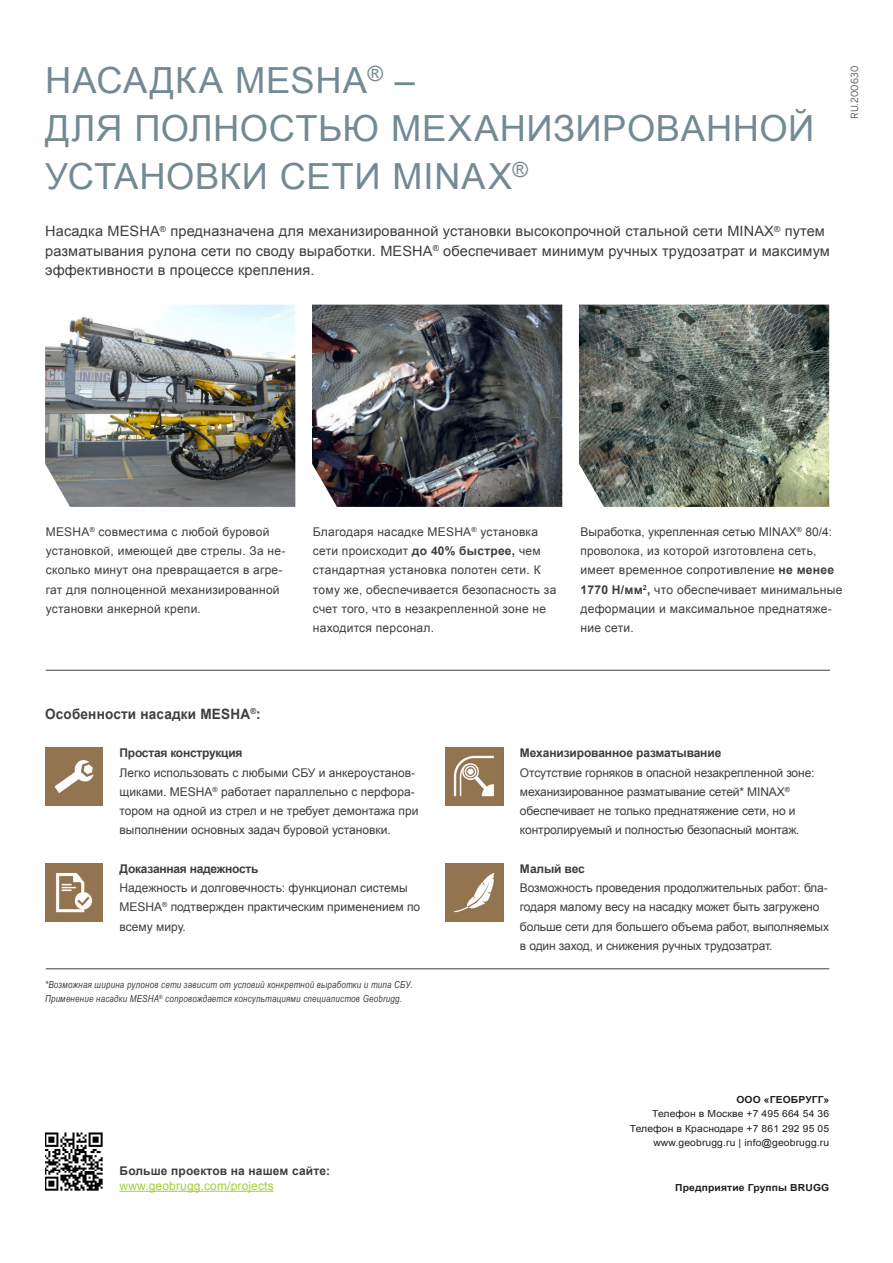
<style>
.page{position:relative;width:893px;height:1263px;background:#fff}
.page>*{position:absolute;margin:0;border:0;box-sizing:border-box;transform-origin:0 0}
.t1{font:36px/48.2px "Arial";letter-spacing:.015em;color:#738a95}
.t2{font:14.25px/19.2px "Arial";letter-spacing:.01em;color:#3e3e3f}
.t3{font:700 14.25px "Arial";letter-spacing:.015em;color:#3e3e3f;scale:.95 1}
.t4{font:12.15px/19.2px "Arial";letter-spacing:.02em;color:#3e3e3f}
.t5{font:12px/19.2px "Arial";color:#3e3e3f}
.t6{font:12px/19.2px "Arial";letter-spacing:.02em;color:#3e3e3f}
.t7{font:700 12px "Arial";letter-spacing:-.01em;color:#3e3e3f}
.t8{font:700 12px "Arial";letter-spacing:.01em;color:#3e3e3f}
.t9{font:12px "Arial";letter-spacing:.01em;color:#a6ce39}
.t10{font:italic 9.75px/14.4px "Arial Narrow";letter-spacing:.02em;color:#3e3e3f}
.t11{font:9.75px/14.4px "Arial";letter-spacing:.01em;color:#231f20;text-align:right;scale:1.06 1}
.t12{font:700 9.75px "Arial";letter-spacing:.01em;color:#231f20;scale:1.06 1}
.t13{font:9.75px "Benton Sans";letter-spacing:.01em;color:#3e3e3f}
.s1{font-weight:700}
.s2{font-size:12px}
</style>
<div class="page">
<img style="left:445px;top:863px;width:58px;height:58px">
<img style="left:445px;top:747px;width:58px;height:58px">
<img style="left:45px;top:1133px;width:58px;height:58px">
<hr style="left:46px;top:968px;width:783px;height:1px;background:#3e3e3f">
<hr style="left:46px;top:670px;width:784px;height:1px;background:#3e3e3f">
<img style="left:45px;top:747px;width:58px;height:58px">
<img style="left:45px;top:863px;width:58px;height:58px">
<hr style="left:120px;top:1191px;width:154px;height:1px;background:#a6ce39">
<img style="left:45px;top:305px;width:250px;height:202px">
<img style="left:312px;top:305px;width:250px;height:202px">
<img style="left:579px;top:305px;width:250px;height:202px">
<h1 class="t1" style="left:45px;top:56px;width:771px">НАСАДКА MESHA<sup>®</sup> –<br>ДЛЯ ПОЛНОСТЬЮ МЕХАНИЗИРОВАННОЙ<br>УСТАНОВКИ СЕТИ MINAX<sup>®</sup></h1>
<p class="t2" style="left:45px;top:222px;width:786px">Насадка MESHA<sup>®</sup> предназначена для механизированной установки высокопрочной стальной сети MINAX<sup>®</sup> путем разматывания рулона сети по своду выработки. MESHA<sup>®</sup> обеспечивает минимум ручных трудозатрат и максимум эффективности в процессе крепления.</p>
<p class="t13" style="left:849px;top:119px;width:54px;rotate:-90deg">RU.200630</p>
<p class="t6" style="left:46px;top:522px;width:241px">MESHA<sup>®</sup> совместима с любой буровой установкой, имеющей две стрелы. За не&shy;сколько минут она превращается в агре&shy;гат для полноценной механизированной установки анкерной крепи.</p>
<p class="t6" style="left:313px;top:522px;width:245px">Благодаря насадке MESHA<sup>®</sup> установка сети происходит <span class="s1">до 40% быстрее,</span> чем стандартная установка полотен сети. К тому же, обеспечивается безопасность за счет того, что в незакрепленной зоне не находится персонал.</p>
<p class="t5" style="left:580px;top:522px;width:253px">Выработка, укрепленная сетью MINAX<sup>®</sup> 80/4:</p>
<p class="t4" style="left:580px;top:541px;width:264px"><span class="s2">проволока</span>, из которой изготовлена сеть, имеет временное сопротивление <span class="s1">не менее 1770 Н/мм</span><sup>2</sup><span class="s1">,</span> что обеспечивает минимальные деформации и максимальное преднатяже&shy;ние сети.</p>
<p class="t3" style="left:45px;top:704px;width:229px">Особенности насадки MESHA<sup>®</sup>:</p>
<p class="t7" style="left:120px;top:745px;width:124px">Простая конструкция</p>
<p class="t5" style="left:120px;top:763px;width:300px">Легко использовать с любыми СБУ и анкероустанов&shy;щиками. MESHA<sup>®</sup> работает параллельно с перфора&shy;тором на одной из стрел и не требует демонтажа при выполнении основных задач буровой установки.</p>
<p class="t7" style="left:120px;top:861px;width:140px">Доказанная надежность</p>
<p class="t5" style="left:120px;top:878px;width:302px">Надежность и долговечность: функционал системы<br>MESHA<sup>®</sup> подтвержден практическим применением по всему миру.</p>
<p class="t10" style="left:45px;top:977px;width:370px">*Возможная ширина рулонов сети зависит от условий конкретной выработки и типа СБУ.<br>Применение насадки MESHA<sup>®</sup> сопровождается консультациями специалистов Geobrugg.</p>
<p class="t8" style="left:120px;top:1163px;width:212px">Больше проектов на нашем сайте:</p>
<p class="t9" style="left:120px;top:1178px;width:156px">www.geobrugg.com/projects</p>
<p class="t7" style="left:520px;top:745px;width:203px">Механизированное разматывание</p>
<p class="t5" style="left:520px;top:763px;width:296px">Отсутствие горняков в опасной незакрепленной зоне: механизированное разматывание сетей* MINAX<sup>® </sup>обеспечивает не только преднатяжение сети, но и контролируемый и полностью безопасный монтаж.</p>
<p class="t7" style="left:520px;top:861px;width:66px">Малый вес</p>
<p class="t5" style="left:520px;top:878px;width:311px">Возможность проведения продолжительных работ: бла&shy;годаря малому весу на насадку может быть загружено больше сети для большего объема работ, выполняемых в один заход, и снижения ручных трудозатрат.</p>
<p class="t12" style="left:736px;top:1093px;width:89px">ООО «ГЕОБРУГГ»</p>
<p class="t11" style="left:630px;top:1107px;width:190px">Телефон в Москве +7 495 664 54 36<br>Телефон в Краснодаре +7 861 292 95 05 www.geobrugg.ru | info@geobrugg.ru</p>
<p class="t12" style="left:675px;top:1181px;width:147px">Предприятие Группы BRUGG</p>
</div>
